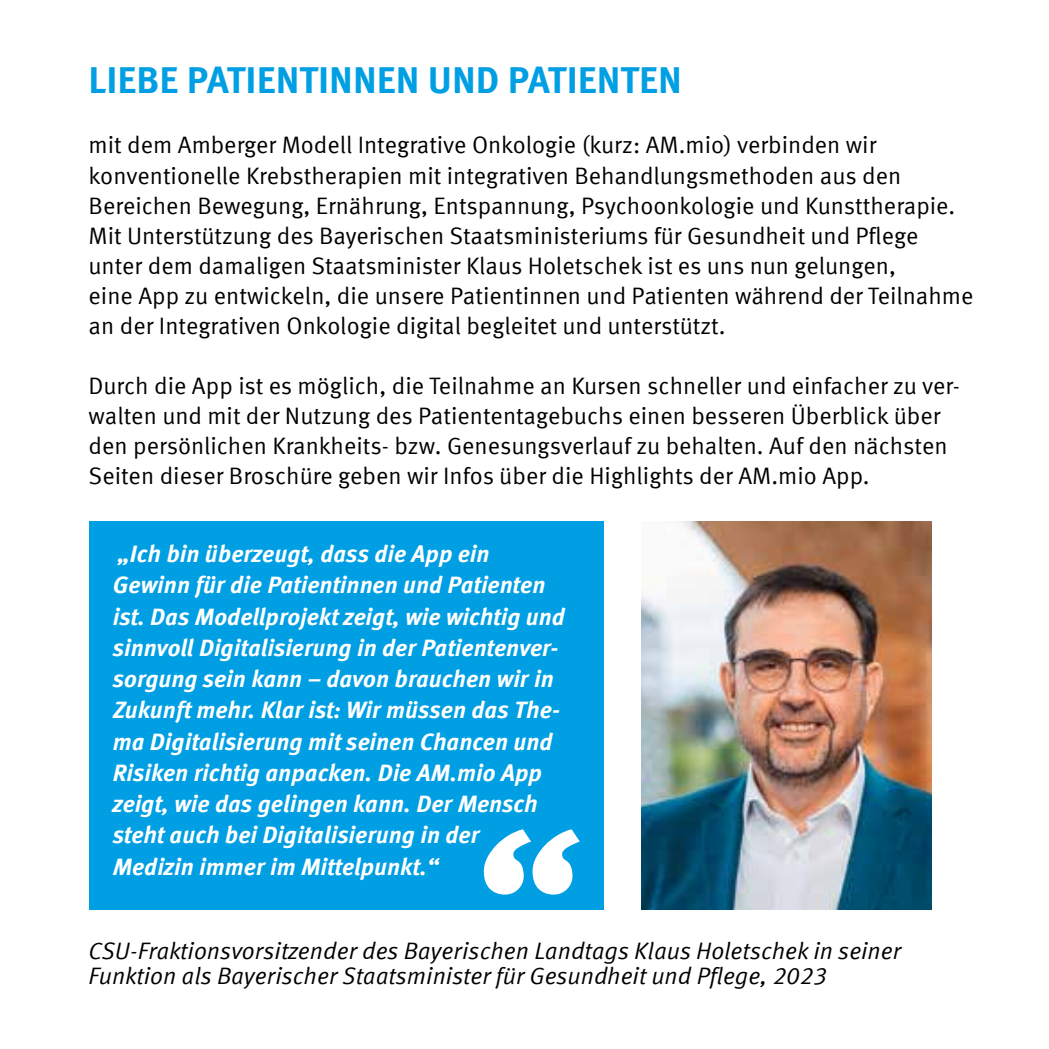
<style>
.page{position:relative;width:1049px;height:1049px;background:#fff}
.page>*{position:absolute;margin:0;border:0;box-sizing:border-box;transform-origin:0 0}
.t1{font:700 37.5px "Meta Offc";color:#009fe3}
.t2{font:23.75px/30px "Meta Offc Norm";color:#000}
.t3{font:italic 700 23.75px/31.2px "Meta Offc";color:#fff}
.t4{font:23.75px/25px "Meta Offc Norm Ita";color:#000}
</style>
<div class="page">
<img style="left:641px;top:521px;width:290px;height:389px">
<div style="left:89px;top:521px;width:514px;height:389px;background:#009fe3"></div>
<svg style="left:484px;top:829px;width:96px;height:65px"></svg>
<h1 class="t1" style="left:89px;top:58px;width:595px">LIEBE PATIENTINNEN UND PATIENTEN</h1>
<p class="t2" style="left:89px;top:131px;width:886px">mit dem Amberger Modell Integrative Onkologie (kurz: AM.mio) verbinden wir konventionelle Krebstherapien mit integrativen Behandlungsmethoden aus den Bereichen Bewegung, Ernährung, Entspannung, Psychoonkologie und Kunsttherapie.<br>Mit Unterstützung des Bayerischen Staatsministeriums für Gesundheit und Pflege unter dem damaligen Staatsminister Klaus Holetschek ist es uns nun gelungen,<br>eine App zu entwickeln, die unsere Patientinnen und Patienten während der Teilnahme an der Integrativen Onkologie digital begleitet und unterstützt.</p>
<p class="t2" style="left:89px;top:371px;width:873px">Durch die App ist es möglich, die Teilnahme an Kursen schneller und einfacher zu ver&shy;walten und mit der Nutzung des Patiententagebuchs einen besseren Überblick über den persönlichen Krankheits- bzw. Genesungsverlauf zu behalten. Auf den nächsten Seiten dieser Broschüre geben wir Infos über die Highlights der AM.mio App.</p>
<p class="t3" style="left:113px;top:539px;width:454px">„Ich bin überzeugt, dass die App ein Gewinn für die Patientinnen und Patienten ist. Das Modellprojekt zeigt, wie wichtig und sinnvoll Digitalisierung in der Patientenver&shy;sorgung sein kann – davon brauchen wir in Zukunft mehr. Klar ist: Wir müssen das The&shy;ma Digitalisierung mit seinen Chancen und Risiken richtig anpacken. Die AM.mio App zeigt, wie das gelingen kann. Der Mensch steht auch bei Digitalisierung in der Medizin immer im Mittelpunkt.“</p>
<p class="t4" style="left:89px;top:938px;width:814px">CSU-Fraktionsvorsitzender des Bayerischen Landtags Klaus Holetschek in seiner<br>Funktion als Bayerischer Staatsminister für Gesundheit und Pflege, 2023</p>
</div>
